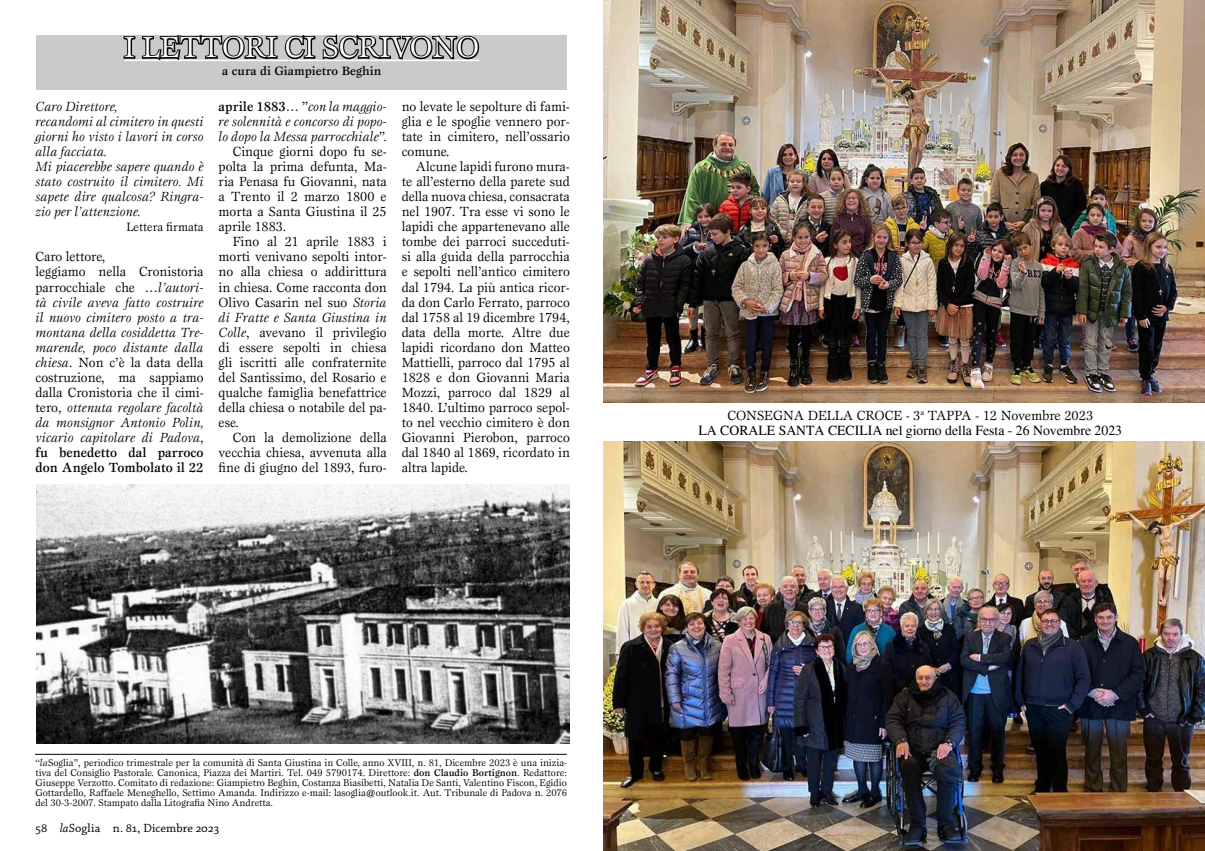
<style>
.page{position:relative;width:1205px;height:851px;background:#fff}
.page>*{position:absolute;margin:0;border:0;box-sizing:border-box;transform-origin:0 0}
.t1{font:30px "Esprit Std";color:#fff}
.t2{font:13.75px/15px "Esprit Std";color:#000;text-align:justify;scale:.96 1}
.t3{font:italic 13.75px/15px "Esprit Std";color:#000;scale:.96 1}
.t4{font:13.75px "Times";color:#000}
.t5{font:13.75px "Esprit Std";color:#000}
.t6{font:12.5px "Chaparral Pro";letter-spacing:.01em;color:#000}
.t7{font:500 12.5px "Esprit Std";color:#000}
.t8{font:12.5px "Esprit Std";color:#000;scale:.96 1}
.t9{font:10px/10px "Esprit Std";color:#000;text-align:justify}
.s1{font-style:normal}
.s2{font-weight:500;font-style:normal}
.s3{font-style:italic}
.s4{font-family:"Times"}
.s5{font-weight:500}
</style>
<div class="page">
<div style="left:36px;top:35px;width:531px;height:54px;background:#c9cacc"></div>
<svg style="left:123px;top:34px;width:357px;height:27px"></svg>
<hr style="left:35px;top:753px;width:532px;height:1px;background:#000">
<img style="left:37px;top:484px;width:533px;height:258px">
<img style="left:603px;top:0;width:602px;height:403px">
<img style="left:603px;top:441px;width:602px;height:409px">
<h1 class="t1" style="left:124px;top:29px;width:356px">I LETTORI CI SCRIVONO</h1>
<p class="t7" style="left:222px;top:63px;width:161px">a cura di Giampietro Beghin</p>
<p class="t3" style="left:36px;top:99px;width:177px">Caro Direttore,<br>recandomi al cimitero in questi giorni ho visto i lavori in corso alla facciata.<br>Mi piacerebbe sapere quando è stato costruito il cimitero. Mi sapete dire qualcosa? Ringra&shy;zio per l’attenzione.</p>
<p class="t8" style="left:127px;top:220px;width:82px">Lettera firmata</p>
<p class="t3" style="left:36px;top:249px;width:177px"><span class="s1">Caro lettore,<br>leggiamo nella Cronistoria parrocchiale che …</span>l’autori&shy;tà civile aveva fatto costruire il nuovo cimitero posto a tra&shy;montana della cosiddetta Tre&shy;marende, poco distante dalla chiesa<span class="s1">. Non c’è la data della costruzione, ma sappiamo dalla Cronistoria che il cimi&shy;tero,</span> ottenuta regolare facoltà da monsignor Antonio Polin, vicario capitolare di Padova<span class="s1">, </span><span class="s2">fu benedetto dal parroco don Angelo Tombolato il 22</span></p>
<p class="t2" style="left:402px;top:99px;width:177px">no levate le sepolture di fami&shy;glia e le spoglie vennero por&shy;tate in cimitero, nell’ossario comune.</p>
<p class="t2" style="left:402px;top:159px;width:177px;text-indent:14px">Alcune lapidi furono mura&shy;te all’esterno della parete sud della nuova chiesa, consacrata nel 1907. Tra esse vi sono le lapidi che appartenevano alle tombe dei parroci succeduti&shy;si alla guida della parrocchia e sepolti nell’antico cimitero dal 1794. La più antica ricor&shy;da don Carlo Ferrato, parroco dal 1758 al 19 dicembre 1794, data della morte. Altre due lapidi ricordano don Matteo Mattielli, parroco dal 1795 al 1828 e don Giovanni Maria Mozzi, parroco dal 1829 al 1840. L’ultimo parroco sepol&shy;to nel vecchio cimitero è don Giovanni Pierobon, parroco dal 1840 al 1869, ricordato in altra lapide.</p>
<p class="t3" style="left:219px;top:99px;width:177px"><span class="s2">aprile 1883</span><span class="s1">… ”</span>con la maggio-</p>
<p class="t3" style="left:219px;top:114px;width:177px">re solennità e concorso di popo-</p>
<p class="t3" style="left:219px;top:129px;width:177px">lo dopo la Messa parrocchiale<span class="s1">”.</span></p>
<p class="t2" style="left:233px;top:144px;width:162px">Cinque giorni dopo fu se-</p>
<p class="t2" style="left:219px;top:159px;width:177px">polta la prima defunta, Ma-</p>
<p class="t2" style="left:219px;top:174px;width:177px">ria Penasa fu Giovanni, nata</p>
<p class="t2" style="left:219px;top:189px;width:177px">a Trento il 2 marzo 1800 e</p>
<p class="t2" style="left:219px;top:204px;width:177px">morta a Santa Giustina il 25</p>
<p class="t2" style="left:219px;top:219px;width:72px">aprile 1883.</p>
<p class="t2" style="left:233px;top:234px;width:162px">Fino al 21 aprile 1883 i</p>
<p class="t2" style="left:219px;top:249px;width:177px">morti venivano sepolti intor-</p>
<p class="t2" style="left:219px;top:264px;width:177px">no alla chiesa o addirittura</p>
<p class="t2" style="left:219px;top:279px;width:177px">in chiesa. Come racconta don</p>
<p class="t2" style="left:219px;top:294px;width:177px">Olivo Casarin nel suo <span class="s3">Storia</span></p>
<p class="t3" style="left:219px;top:309px;width:177px">di Fratte e Santa Giustina in</p>
<p class="t2" style="left:219px;top:324px;width:177px"><span class="s3">Colle</span>, avevano il privilegio</p>
<p class="t2" style="left:219px;top:339px;width:177px">di essere sepolti in chiesa</p>
<p class="t2" style="left:219px;top:354px;width:177px">gli iscritti alle confraternite</p>
<p class="t2" style="left:219px;top:369px;width:177px">del Santissimo, del Rosario e</p>
<p class="t2" style="left:219px;top:384px;width:177px">qualche famiglia benefattrice</p>
<p class="t2" style="left:219px;top:399px;width:177px">della chiesa o notabile del pa-</p>
<p class="t2" style="left:219px;top:414px;width:23px">ese.</p>
<p class="t2" style="left:233px;top:429px;width:162px">Con la demolizione della</p>
<p class="t2" style="left:219px;top:444px;width:177px">vecchia chiesa, avvenuta alla</p>
<p class="t2" style="left:219px;top:459px;width:177px">fine di giugno del 1893, furo-</p>
<p class="t9" style="left:35px;top:757px;width:533px"><span class="s4">“</span><span class="s3">la</span>Soglia”, periodico trimestrale per la comunità di Santa Giustina in Colle, anno XVIII, n. 81, Dicembre 2023 è una inizia&shy;tiva del Consiglio Pastorale. Canonica, Piazza dei Martiri. Tel. 049 5790174. Direttore: <span class="s5">don Claudio Bortignon</span>. Redattore:<br>Giuseppe Verzotto. Comitato di redazione: Giampietro Beghin, Costanza Biasibetti, Natalia De Santi, Valentino Fiscon, Egidio Gottardello, Raffaele Meneghello, Settimo Amanda. Indirizzo e-mail: lasoglia@outlook.it. Aut. Tribunale di Padova n. 2076 del 30-3-2007. Stampato dalla Litografia Nino Andretta.</p>
<p class="t6" style="left:35px;top:821px;width:185px">58 <span class="s3">la</span>Soglia n. 81, Dicembre 2023</p>
<p class="t5" style="left:727px;top:406px;width:367px">CONSEGNA DELLA CROCE - 3<sup>a</sup> TAPPA - 12 Novembre 2023</p>
<p class="t4" style="left:698px;top:422px;width:425px">LA CORALE SANTA CECILIA nel giorno della Festa - 26 Novembre 2023</p>
</div>
